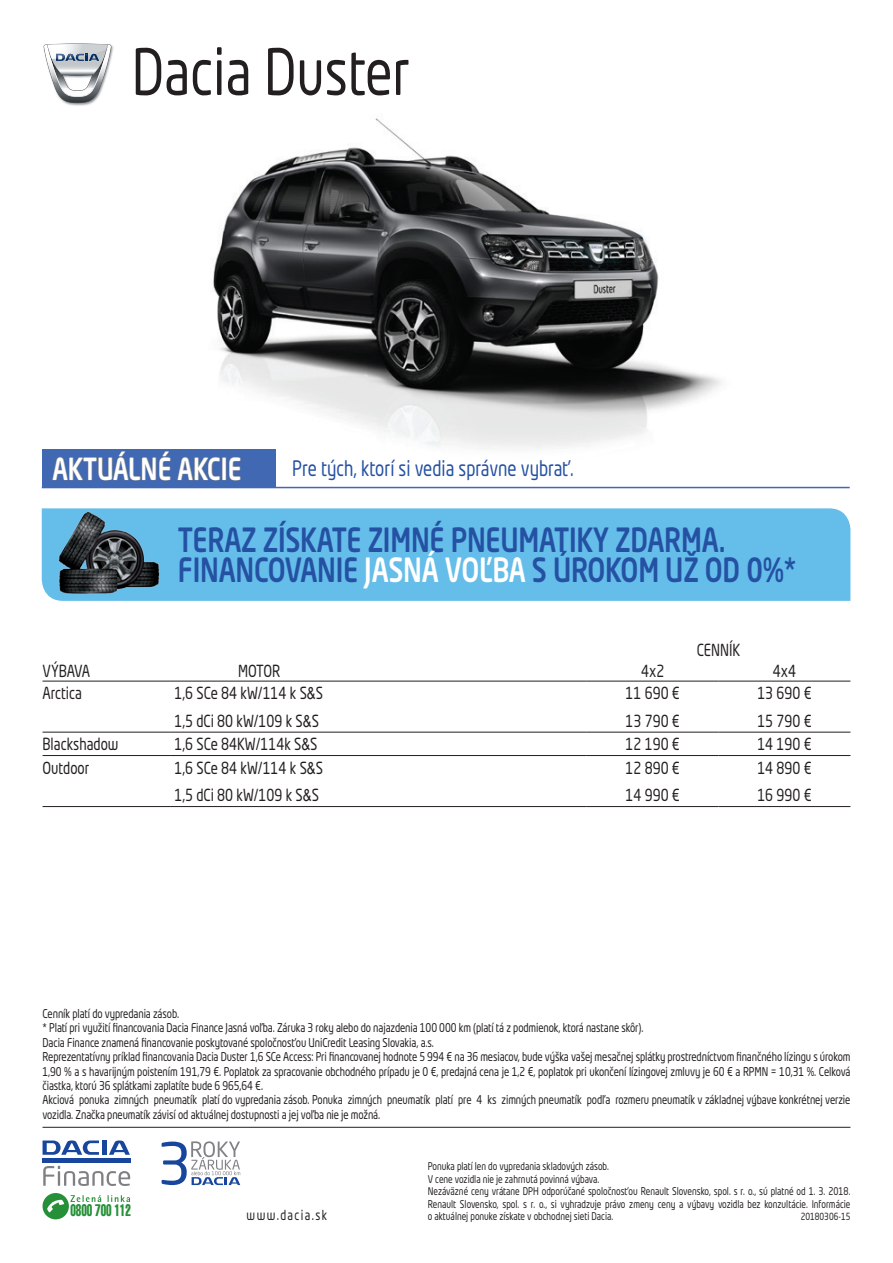
<style>
.page{position:relative;width:893px;height:1263px;background:#fff}
.page>*{position:absolute;margin:0;border:0;box-sizing:border-box;transform-origin:0 0}
.t1{font:63px "Neo Tech Dacia";color:#231f20;scale:.8 1}
.t2{font:500 33px/30px "Neo Tech Dacia";letter-spacing:-.01em;color:#2551a3;scale:.8 1}
.t3{font:500 30px "Neo Tech Dacia";color:#fff;scale:.8 1}
.t4{font:21px "Neo Tech Dacia";color:#2551a3;scale:.8 1}
.t5{font:16.5px "Neo Tech Dacia";color:#231f20;scale:.8 1}
.t6{font:extra-condensed 16.5px "Helvetica CE";color:#269039;scale:.72 1}
.t7{font:13.5px "Neo Tech Dacia";letter-spacing:.125em;color:#231f20;scale:.8 1}
.t8{font:12px/14.4px "Neo Tech Dacia";letter-spacing:-.01em;color:#231f20;scale:.8 1}
.t9{font:10.5px/12.6px "Neo Tech Dacia";color:#231f20;scale:.8 1}
.t10{font:9.75px "Neo Tech Dacia";color:#231f20;scale:.8 1}
.s1{color:#fff}
.s2{font-family:"Arial"}
</style>
<div class="page">
<img style="left:213px;top:118px;width:509px;height:331px">
<hr style="left:43px;top:1127px;width:807px;height:1px;background:#231f20">
<hr style="left:102px;top:1140px;width:4px;height:15px;background:#18469d">
<svg style="left:109px;top:1140px;width:21px;height:15px"></svg>
<svg style="left:43px;top:1140px;width:56px;height:15px"></svg>
<div style="left:43px;top:1158px;width:87px;height:5px;background:#18469d"></div>
<svg style="left:43px;top:1166px;width:87px;height:20px"></svg>
<div style="left:43px;top:1193px;width:26px;height:26px;background:#269039;border-radius:50%"></div>
<svg style="left:47px;top:1195px;width:83px;height:18px"></svg>
<svg style="left:162px;top:1141px;width:78px;height:44px"></svg>
<hr style="left:43px;top:681px;width:127px;height:1px;background:#231f20">
<hr style="left:170px;top:681px;width:417px;height:1px;background:#231f20">
<hr style="left:587px;top:681px;width:132px;height:1px;background:#231f20">
<hr style="left:719px;top:681px;width:131px;height:1px;background:#231f20">
<hr style="left:43px;top:806px;width:127px;height:1px;background:#231f20">
<hr style="left:170px;top:806px;width:417px;height:1px;background:#231f20">
<hr style="left:587px;top:806px;width:132px;height:1px;background:#231f20">
<hr style="left:719px;top:806px;width:131px;height:1px;background:#231f20">
<hr style="left:43px;top:732px;width:127px;height:1px;background:#231f20">
<hr style="left:170px;top:732px;width:417px;height:1px;background:#231f20">
<hr style="left:587px;top:732px;width:132px;height:1px;background:#231f20">
<hr style="left:719px;top:732px;width:131px;height:1px;background:#231f20">
<hr style="left:43px;top:755px;width:127px;height:1px;background:#231f20">
<hr style="left:170px;top:755px;width:417px;height:1px;background:#231f20">
<hr style="left:587px;top:755px;width:132px;height:1px;background:#231f20">
<hr style="left:719px;top:755px;width:131px;height:1px;background:#231f20">
<img style="left:43px;top:43px;width:71px;height:63px">
<svg style="left:44px;top:44px;width:67px;height:59px"></svg>
<div style="left:42px;top:508px;width:808px;height:93px;background:#65bdea"></div>
<img style="left:55px;top:510px;width:108px;height:87px">
<div style="left:42px;top:449px;width:234px;height:38px;background:#4168b2"></div>
<hr style="left:42px;top:487px;width:234px;height:1px;background:#4168b2">
<hr style="left:276px;top:487px;width:574px;height:1px;background:#4168b2">
<svg style="left:52px;top:451px;width:119px;height:30px"></svg>
<svg style="left:177px;top:457px;width:43px;height:24px"></svg>
<div style="left:223px;top:458px;width:3px;height:22px;border:1px solid #808285"></div>
<svg style="left:229px;top:457px;width:12px;height:24px"></svg>
<h1 class="t1" style="left:132px;top:32px;width:350px">Dacia Duster</h1>
<h3 class="t3" style="left:52px;top:450px;width:238px">AKTUÁLNÉ AKCIE</h3>
<h3 class="t4" style="left:292px;top:455px;width:353px">Pre tých, ktorí si vedia správne vybrať.</h3>
<h2 class="t2" style="left:178px;top:524px;width:775px">TERAZ ZÍSKATE ZIMNÉ PNEUMATIKY ZDARMA.<br>FINANCOVANIE <span class="s1">JASNÁ VOĽBA</span> S ÚROKOM UŽ OD 0%*</h2>
<h3 class="t5" style="left:697px;top:639px;width:56px">CENNÍK</h3>
<h3 class="t5" style="left:43px;top:660px;width:61px">VÝBAVA</h3>
<h3 class="t5" style="left:238px;top:660px;width:54px">MOTOR</h3>
<h3 class="t5" style="left:641px;top:660px;width:30px">4x2</h3>
<h3 class="t5" style="left:773px;top:660px;width:30px">4x4</h3>
<h3 class="t5" style="left:43px;top:683px;width:51px">Arctica</h3>
<h3 class="t5" style="left:174px;top:683px;width:187px">1,6 SCe 84 kW/114 k S<span class="s2">&amp;</span>S</h3>
<h3 class="t5" style="left:625px;top:683px;width:70px">11 690 €</h3>
<h3 class="t5" style="left:757px;top:683px;width:70px">13 690 €</h3>
<h3 class="t5" style="left:174px;top:710px;width:182px">1,5 dCi 80 kW/109 k S<span class="s2">&amp;</span>S</h3>
<h3 class="t5" style="left:625px;top:710px;width:70px">13 790 €</h3>
<h3 class="t5" style="left:757px;top:710px;width:70px">15 790 €</h3>
<h3 class="t5" style="left:43px;top:734px;width:97px">Blackshadow</h3>
<h3 class="t5" style="left:174px;top:734px;width:181px">1,6 SCe 84KW/114k S<span class="s2">&amp;</span>S</h3>
<h3 class="t5" style="left:625px;top:734px;width:70px">12 190 €</h3>
<h3 class="t5" style="left:757px;top:734px;width:70px">14 190 €</h3>
<h3 class="t5" style="left:43px;top:757px;width:60px">Outdoor</h3>
<h3 class="t5" style="left:174px;top:757px;width:187px">1,6 SCe 84 kW/114 k S<span class="s2">&amp;</span>S</h3>
<h3 class="t5" style="left:625px;top:757px;width:70px">12 890 €</h3>
<h3 class="t5" style="left:757px;top:757px;width:70px">14 890 €</h3>
<h3 class="t5" style="left:174px;top:785px;width:182px">1,5 dCi 80 kW/109 k S<span class="s2">&amp;</span>S</h3>
<h3 class="t5" style="left:625px;top:785px;width:70px">14 990 €</h3>
<h3 class="t5" style="left:757px;top:785px;width:70px">16 990 €</h3>
<p class="t8" style="left:43px;top:1006px;width:1011px">Cenník platí do vypredania zásob.<br>* Platí pri využití financovania Dacia Finance Jasná voľba. Záruka 3 roky alebo do najazdenia 100 000 km (platí tá z podmienok, ktorá nastane skôr).<br>Dacia Finance znamená financovanie poskytované spoločnosťou UniCredit Leasing Slovakia, a.s.<br>Reprezentatívny príklad financovania Dacia Duster 1,6 SCe Access: Pri financovanej hodnote 5 994 € na 36 mesiacov, bude výška vašej mesačnej splátky prostredníctvom finančného lízingu s úrokom 1,90 % a s havarijným poistením 191,79 €. Poplatok za spracovanie obchodného prípadu je 0 €, predajná cena je 1,2 €, poplatok pri ukončení lízingovej zmluvy je 60 € a RPMN = 10,31 %. Celková čiastka, ktorú 36 splátkami zaplatíte bude 6 965,64 €.<br>Akciová ponuka zimných pneumatík platí do vypredania zásob. Ponuka zimných pneumatík platí pre 4 ks zimných pneumatík podľa rozmeru pneumatík v základnej výbave konkrétnej verzie vozidla. Značka pneumatík závisí od aktuálnej dostupnosti a jej voľba nie je možná.</p>
<h3 class="t6" style="left:70px;top:1201px;width:86px">0800 700 112</h3>
<p class="t7" style="left:247px;top:1207px;width:102px">www.dacia.sk</p>
<p class="t9" style="left:428px;top:1160px;width:530px">Ponuka platí len do vypredania skladových zásob.<br>V cene vozidla nie je zahrnutá povinná výbava.<br>Nezáväzné ceny vrátane DPH odporúčané spoločnosťou Renault Slovensko, spol. s r. o., sú platné od 1. 3. 2018.<br>Renault Slovensko, spol. s r. o., si vyhradzuje právo zmeny ceny a výbavy vozidla bez konzultácie. Informácie o aktuálnej ponuke získate v obchodnej sieti Dacia.</p>
<p class="t10" style="left:801px;top:1211px;width:64px">20180306-15</p>
</div>
